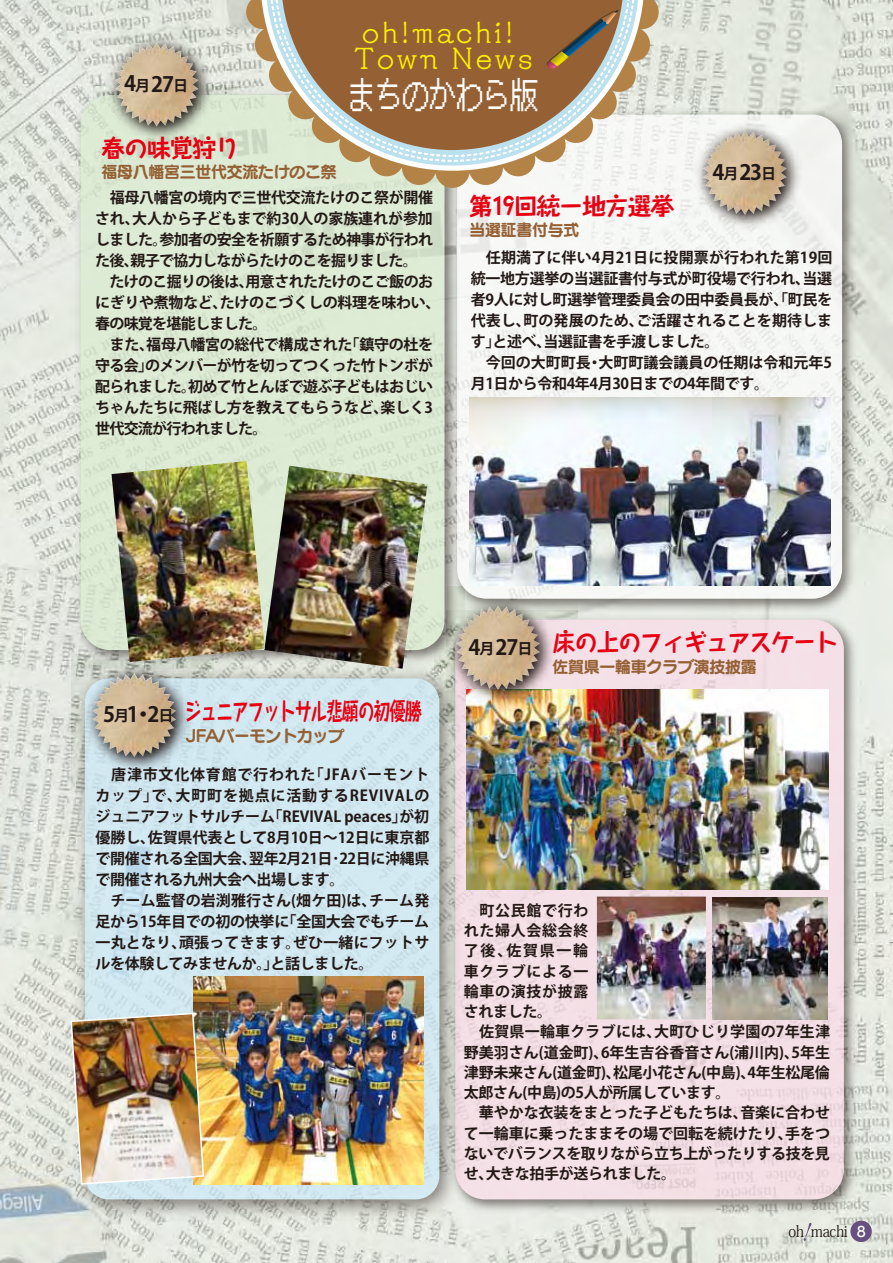
<style>
.page{position:relative;width:893px;height:1263px;background:#fff}
.page>*{position:absolute;margin:0;border:0;box-sizing:border-box;transform-origin:0 0}
.t1{font:35.4px "Dot Gothic 16 Std M";letter-spacing:-.05em;color:#fff;scale:.8 1}
.t2{font:25.5px/25.5px "New Cinema A Std D";letter-spacing:.09em;color:#fff100;text-align:center}
.t3{font:700 24px "Taka Hand";letter-spacing:-.05em;color:#e60012}
.t4{font:700 24px "Taka Hand";letter-spacing:-.05em;color:#e60012;scale:.69 1}
.t5{font:700 24px "Taka Hand";letter-spacing:-.05em;color:#e60012;scale:.96 1}
.t6{font:700 21px "Koz Go Pro";color:#221815}
.t7{font:16.5px "Seurat Pro B";letter-spacing:-.05em;color:#956134}
.t8{font:15.75px "Koz Min Pr 6 N";letter-spacing:-.025em;color:#221815;scale:.9 1}
.t9{font:700 15px/20.2px "Koz Go Pro";letter-spacing:-.02em;color:#221815}
.t10{font:700 15px/21px "Koz Go Pro";letter-spacing:-.04em;color:#221815}
.t11{font:700 15px/21px "Koz Go Pro";color:#221815}
.s1{font-size:15px}
.s2{font-family:"Tsuku B Rd Gothic Std B";font-size:15px;color:#fff}
</style>
<div class="page">
<img style="left:0;top:0;width:893px;height:1263px">
<img style="left:577px;top:105px;width:285px;height:505px">
<div style="left:457px;top:114px;width:385px;height:485px;background:#f7f8f5;border-radius:30px"></div>
<img style="left:71px;top:85px;width:393px;height:574px">
<div style="left:81px;top:95px;width:364px;height:555px;background:#daecd0;border-radius:30px"></div>
<img style="left:467px;top:610px;width:396px;height:609px">
<div style="left:455px;top:620px;width:389px;height:579px;background:#fadbe8;border-radius:30px"></div>
<img style="left:66px;top:659px;width:401px;height:569px">
<div style="left:85px;top:678px;width:354px;height:521px;background:#d2e9f1;border-radius:24px"></div>
<img style="left:712px;top:897px;width:116px;height:122px">
<img style="left:193px;top:976px;width:230px;height:209px">
<img style="left:70px;top:1012px;width:135px;height:173px">
<img style="left:597px;top:896px;width:109px;height:123px">
<img style="left:264px;top:466px;width:163px;height:203px">
<img style="left:112px;top:461px;width:153px;height:201px">
<img style="left:467px;top:689px;width:362px;height:200px">
<img style="left:469px;top:398px;width:361px;height:187px">
<svg style="left:243px;top:0;width:419px;height:188px"></svg>
<svg style="left:260px;top:0;width:384px;height:171px"></svg>
<svg style="left:266px;top:0;width:373px;height:166px"></svg>
<svg style="left:269px;top:0;width:366px;height:162px;background:#ab8b6a"></svg>
<svg style="left:547px;top:10px;width:72px;height:59px;background:#8d6f4d"></svg>
<img style="left:71px;top:654px;width:143px;height:135px">
<img style="left:92px;top:673px;width:84px;height:84px">
<img style="left:682px;top:111px;width:142px;height:137px">
<img style="left:703px;top:131px;width:84px;height:84px">
<img style="left:435px;top:586px;width:142px;height:137px">
<img style="left:456px;top:606px;width:84px;height:84px">
<img style="left:93px;top:23px;width:143px;height:137px">
<img style="left:115px;top:42px;width:84px;height:85px">
<svg style="left:803px;top:1223px;width:9px;height:18px"></svg>
<div style="left:850px;top:1221px;width:22px;height:21px;background:#67507f;border-radius:50%"></div>
<p class="t6" style="left:124px;top:70px;width:65px">4<span class="s1">月</span>27<span class="s1">日</span></p>
<p class="t3" style="left:101px;top:132px;width:139px">春の味覚狩り</p>
<p class="t7" style="left:101px;top:161px;width:237px">福母八幡宮三世代交流たけのこ祭</p>
<p class="t2" style="left:354px;top:17px;width:179px">oh!machi!<br>Town News</p>
<p class="t1" style="left:347px;top:72px;width:240px">まちのかわら版</p>
<p class="t6" style="left:712px;top:159px;width:65px">4<span class="s1">月</span>23<span class="s1">日</span></p>
<p class="t10" style="left:95px;top:188px;width:347px">　福母八幡宮の境内で三世代交流たけのこ祭が開催され、大人から子どもまで約30人の家族連れが参加しました。参加者の安全を祈願するため神事が行われた後、親子で協力しながらたけのこを掘りました。<br>　たけのこ掘りの後は、用意されたたけのこご飯のおにぎりや煮物など、たけのこづくしの料理を味わい、春の味覚を堪能しました。<br>　また、福母八幡宮の総代で構成された「鎮守の杜を守る会」のメンバーが竹を切ってつくった竹トンボが配られました。初めて竹とんぼで遊ぶ子どもはおじいちゃんたちに飛ばし方を教えてもらうなど、楽しく3世代交流が行われました。</p>
<p class="t3" style="left:469px;top:190px;width:207px">第19回統一地方選挙</p>
<p class="t7" style="left:469px;top:218px;width:112px">当選証書付与式</p>
<p class="t9" style="left:471px;top:247px;width:363px;line-height:21px">　任期満了に伴い4月21日に投開票が行われた第19回統一地方選挙の当選証書付与式が町役場で行われ、当選者9人に対し町選挙管理委員会の田中委員長が、「町民を代表し、町の発展のため、ご活躍されることを期待します」と述べ、当選証書を手渡しました。<br>　今回の大町町長・大町町議会議員の任期は令和元年5月1日から令和4年4月30日までの4年間です。</p>
<p class="t6" style="left:103px;top:701px;width:72px">5<span class="s1">月</span>1・2<span class="s1">日</span></p>
<p class="t4" style="left:185px;top:695px;width:345px">ジュニアフットサル悲願の初優勝</p>
<p class="t7" style="left:186px;top:724px;width:160px">JFAバーモントカップ</p>
<p class="t11" style="left:95px;top:765px;width:335px">　唐津市文化体育館で行われた「JFAバーモントカップ」で、大町町を拠点に活動するREVIVALのジュニアフットサルチーム「REVIVAL peaces」が初優勝し、佐賀県代表として8月10日～12日に東京都で開催される全国大会、翌年2月21日･22日に沖縄県で開催される九州大会へ出場します。<br>　チーム監督の岩渕雅行さん(畑ケ田)は、チーム発足から15年目での初の快挙に「全国大会でもチーム一丸となり、頑張ってきます。ぜひ一緒にフットサルを体験してみませんか。」と話しました。</p>
<p class="t6" style="left:468px;top:633px;width:66px">4<span class="s1">月</span>27<span class="s1">日</span></p>
<p class="t5" style="left:553px;top:626px;width:299px">床の上のフィギュアスケート</p>
<p class="t7" style="left:552px;top:655px;width:206px">佐賀県一輪車クラブ演技披露</p>
<p class="t9" style="left:464px;top:901px;width:368px">　町公民館で行わ<br>れた婦人会総会終<br>了後、佐賀県一輪<br>車クラブによる一<br>輪車の演技が披露<br>されました。<br>　佐賀県一輪車クラブには、大町ひじり学園の7年生津野美羽さん(道金町)、6年生吉谷香音さん(浦川内)、5年生津野未来さん(道金町)、松尾小花さん(中島)、4年生松尾倫太郎さん(中島)の5人が所属しています。<br>　華やかな衣装をまとった子どもたちは、音楽に合わせて一輪車に乗ったままその場で回転を続けたり、手をつないでバランスを取りながら立ち上がったりする技を見せ、大きな拍手が送られました。</p>
<p class="t8" style="left:788px;top:1222px;width:87px">oh machi <span class="s2">8</span></p>
</div>
